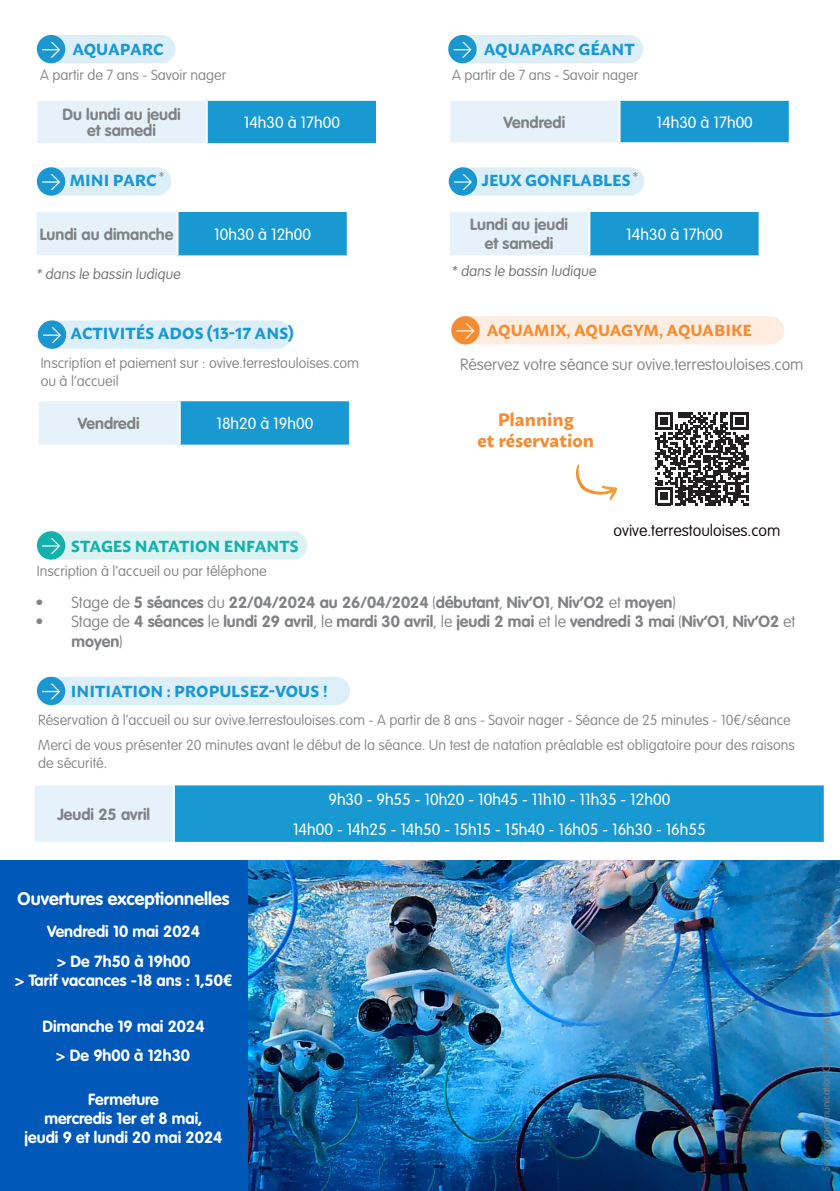
<style>
.page{position:relative;width:840px;height:1191px;background:#fff}
.page>*{position:absolute;margin:0;border:0;box-sizing:border-box;transform-origin:0 0}
.t1{font:700 18px "VAG Rounded Std";color:#fff}
.t2{font:700 18px/21.6px "Macho";color:#f68c32;text-align:center}
.t3{font:700 16px/19.2px "VAG Rounded Std";color:#808285;text-align:center}
.t4{font:300 16px/30px "VAG Rounded Std";color:#fff;text-align:center}
.t5{font:700 16px/19.2px "VAG Rounded Std";color:#fff;text-align:center}
.t6{font:700 16px "Macho";color:#1a97d1}
.t7{font:100 16px "VAG Rounded Std";color:#808285}
.t8{font:100 16px "VAG Rounded Std";color:#090002}
.t9{font:700 16px "Macho";color:#f68c32}
.t10{font:700 16px "Macho";color:#13b1ab}
.t11{font:100 14.4px/17.2px "VAG Rounded Std";color:#808285}
.t12{font:100 14.4px "VAG Rounded Std";color:#6c6d70}
.t13{font:100 10px "VAG Rounded Std";color:#808285}
.s1{font-weight:100}
</style>
<div class="page">
<div style="left:37px;top:677px;width:28px;height:28px;background:#1a97d1;border-radius:50%"></div>
<svg style="left:42px;top:677px;width:308px;height:28px"></svg>
<div style="left:37px;top:531px;width:28px;height:28px;background:#13b1ab;border-radius:50%"></div>
<svg style="left:42px;top:531px;width:265px;height:28px"></svg>
<img style="left:247px;top:861px;width:592px;height:329px">
<div style="left:448px;top:35px;width:28px;height:28px;background:#1a97d1;border-radius:50%"></div>
<svg style="left:453px;top:35px;width:190px;height:28px"></svg>
<div style="left:37px;top:35px;width:28px;height:28px;background:#1a97d1;border-radius:50%"></div>
<svg style="left:42px;top:35px;width:133px;height:28px"></svg>
<div style="left:36px;top:100px;width:171px;height:44px;background:#e6f2fa"></div>
<div style="left:207px;top:100px;width:170px;height:44px;background:#1899d2"></div>
<hr style="left:35px;top:99px;width:172px;height:2px;background:#fff">
<hr style="left:35px;top:101px;width:2px;height:42px;background:#fff">
<hr style="left:35px;top:143px;width:172px;height:2px;background:#fff">
<hr style="left:207px;top:99px;width:171px;height:2px;background:#fff">
<hr style="left:206px;top:101px;width:2px;height:42px;background:#fff">
<hr style="left:376px;top:101px;width:2px;height:42px;background:#fff">
<hr style="left:207px;top:143px;width:171px;height:2px;background:#fff">
<div style="left:449px;top:100px;width:170px;height:43px;background:#e6f2fa"></div>
<div style="left:619px;top:100px;width:170px;height:43px;background:#1899d2"></div>
<hr style="left:448px;top:99px;width:171px;height:2px;background:#fff">
<hr style="left:448px;top:101px;width:2px;height:41px;background:#fff">
<hr style="left:448px;top:142px;width:171px;height:2px;background:#fff">
<hr style="left:619px;top:99px;width:171px;height:2px;background:#fff">
<hr style="left:618px;top:101px;width:2px;height:41px;background:#fff">
<hr style="left:788px;top:101px;width:2px;height:41px;background:#fff">
<hr style="left:619px;top:142px;width:171px;height:2px;background:#fff">
<div style="left:36px;top:211px;width:141px;height:45px;background:#e6f2fa"></div>
<div style="left:177px;top:211px;width:170px;height:45px;background:#1899d2"></div>
<hr style="left:35px;top:210px;width:142px;height:2px;background:#fff">
<hr style="left:35px;top:212px;width:2px;height:43px;background:#fff">
<hr style="left:177px;top:210px;width:171px;height:2px;background:#fff">
<hr style="left:176px;top:212px;width:2px;height:43px;background:#fff">
<hr style="left:346px;top:212px;width:2px;height:43px;background:#fff">
<hr style="left:35px;top:255px;width:142px;height:2px;background:#fff">
<hr style="left:177px;top:255px;width:171px;height:2px;background:#fff">
<div style="left:37px;top:167px;width:28px;height:29px;background:#1a97d1;border-radius:50%"></div>
<svg style="left:42px;top:167px;width:129px;height:29px"></svg>
<div style="left:449px;top:211px;width:140px;height:45px;background:#e6f2fa"></div>
<div style="left:589px;top:211px;width:170px;height:45px;background:#1899d2"></div>
<hr style="left:448px;top:210px;width:141px;height:2px;background:#fff">
<hr style="left:448px;top:212px;width:2px;height:43px;background:#fff">
<hr style="left:589px;top:210px;width:171px;height:2px;background:#fff">
<hr style="left:588px;top:212px;width:2px;height:43px;background:#fff">
<hr style="left:758px;top:212px;width:2px;height:43px;background:#fff">
<hr style="left:448px;top:255px;width:141px;height:2px;background:#fff">
<hr style="left:589px;top:255px;width:171px;height:2px;background:#fff">
<svg style="left:448px;top:167px;width:29px;height:29px"></svg>
<svg style="left:453px;top:167px;width:191px;height:29px"></svg>
<div style="left:38px;top:320px;width:28px;height:29px;background:#1a97d1;border-radius:50%"></div>
<svg style="left:43px;top:320px;width:248px;height:29px"></svg>
<div style="left:38px;top:400px;width:142px;height:45px;background:#e6f2fa"></div>
<div style="left:180px;top:400px;width:170px;height:45px;background:#1899d2"></div>
<hr style="left:37px;top:399px;width:143px;height:2px;background:#fff">
<hr style="left:37px;top:401px;width:2px;height:43px;background:#fff">
<hr style="left:180px;top:399px;width:171px;height:2px;background:#fff">
<hr style="left:179px;top:401px;width:2px;height:43px;background:#fff">
<hr style="left:349px;top:401px;width:2px;height:43px;background:#fff">
<hr style="left:37px;top:444px;width:143px;height:2px;background:#fff">
<hr style="left:180px;top:444px;width:171px;height:2px;background:#fff">
<svg style="left:655px;top:412px;width:92px;height:93px"></svg>
<svg style="left:576px;top:464px;width:41px;height:36px"></svg>
<div style="left:451px;top:316px;width:28px;height:28px;background:#f68c32;border-radius:50%"></div>
<svg style="left:456px;top:316px;width:327px;height:28px"></svg>
<div style="left:34px;top:784px;width:140px;height:59px;background:#e6f2fa"></div>
<div style="left:174px;top:784px;width:650px;height:59px;background:#1899d2"></div>
<hr style="left:33px;top:783px;width:141px;height:2px;background:#fff">
<hr style="left:33px;top:785px;width:2px;height:57px;background:#fff">
<hr style="left:174px;top:783px;width:651px;height:2px;background:#fff">
<hr style="left:173px;top:785px;width:2px;height:57px;background:#fff">
<hr style="left:823px;top:785px;width:2px;height:57px;background:#fff">
<hr style="left:33px;top:842px;width:141px;height:2px;background:#fff">
<hr style="left:174px;top:842px;width:651px;height:2px;background:#fff">
<div style="left:0;top:861px;width:247px;height:330px;background:#0058b9"></div>
<p class="t6" style="left:72px;top:35px;width:93px">AQUAPARC</p>
<p class="t6" style="left:483px;top:35px;width:152px">AQUAPARC GÉANT</p>
<p class="t11" style="left:40px;top:67px;width:187px">A partir de 7 ans - Savoir nager</p>
<p class="t11" style="left:452px;top:67px;width:187px">A partir de 7 ans - Savoir nager</p>
<p class="t3" style="left:62px;top:107px;width:120px;line-height:16px">Du lundi au jeudi et samedi</p>
<p class="t4" style="left:243px;top:108px;width:98px">14h30 à 17h00</p>
<p class="t3" style="left:503px;top:113px;width:63px">Vendredi</p>
<p class="t4" style="left:656px;top:108px;width:98px">14h30 à 17h00</p>
<p class="t6" style="left:70px;top:166px;width:96px">MINI PARC<sup>*</sup></p>
<p class="t3" style="left:40px;top:225px;width:135px">Lundi au dimanche</p>
<p class="t4" style="left:214px;top:220px;width:98px">10h30 à 12h00</p>
<p class="t6" style="left:481px;top:166px;width:158px">JEUX GONFLABLES<sup>*</sup></p>
<p class="t3" style="left:470px;top:216px;width:99px">Lundi au jeudi et samedi</p>
<p class="t4" style="left:626px;top:220px;width:98px">14h30 à 17h00</p>
<p class="t12" style="left:36px;top:265px;width:148px">* dans le bassin ludique</p>
<p class="t12" style="left:451px;top:263px;width:148px">* dans le bassin ludique</p>
<p class="t6" style="left:71px;top:319px;width:225px">ACTIVITÉS ADOS (13-17 ANS)</p>
<p class="t9" style="left:486px;top:316px;width:266px">AQUAMIX, AQUAGYM, AQUABIKE</p>
<p class="t11" style="left:41px;top:355px;width:320px">Inscription et paiement sur : ovive.terrestouloises.com ou à l’accueil</p>
<p class="t7" style="left:460px;top:355px;width:345px">Réservez votre séance sur ovive.terrestouloises.com</p>
<p class="t3" style="left:78px;top:414px;width:63px">Vendredi</p>
<p class="t4" style="left:216px;top:409px;width:98px">18h20 à 19h00</p>
<p class="t2" style="left:477px;top:406px;width:118px">Planning<br>et réservation</p>
<p class="t10" style="left:71px;top:531px;width:229px">STAGES NATATION ENFANTS</p>
<p class="t11" style="left:37px;top:562px;width:231px">Inscription à l’accueil ou par téléphone</p>
<p class="t8" style="left:613px;top:521px;width:168px">ovive.terrestouloises.com</p>
<p class="t3" style="left:35px;top:593px;width:641px"><span class="s1">• Stage de</span> 5 séances <span class="s1">du</span> 22/04/2024 au 26/04/2024 <span class="s1">(</span>débutant<span class="s1">,</span> Niv’O1<span class="s1">,</span> Niv’O2 <span class="s1">et</span> moyen<span class="s1">)</span></p>
<p class="t3" style="left:71px;top:612px;width:725px;text-align:left;text-indent:-36px"><span class="s1">• Stage de</span> 4 séances <span class="s1">le</span> lundi 29 avril<span class="s1">, le</span> mardi 30 avril<span class="s1">, le</span> jeudi 2 mai <span class="s1">et le</span> vendredi 3 mai <span class="s1">(</span>Niv’O1<span class="s1">,</span> Niv’O2 <span class="s1">et </span>moyen<span class="s1">)</span></p>
<p class="t6" style="left:71px;top:677px;width:258px">INITIATION : PROPULSEZ-VOUS !</p>
<p class="t11" style="left:38px;top:711px;width:753px">Réservation à l’accueil ou sur ovive.terrestouloises.com - A partir de 8 ans - Savoir nager - Séance de 25 minutes - 10€/séance</p>
<p class="t11" style="left:38px;top:737px;width:757px">Merci de vous présenter 20 minutes avant le début de la séance. Un test de natation préalable est obligatoire pour des raisons de sécurité.</p>
<p class="t3" style="left:57px;top:805px;width:94px">Jeudi 25 avril</p>
<p class="t4" style="left:293px;top:784px;width:414px">9h30 - 9h55 - 10h20 - 10h45 - 11h10 - 11h35 - 12h00<br>14h00 - 14h25 - 14h50 - 15h15 - 15h40 - 16h05 - 16h30 - 16h55</p>
<p class="t1" style="left:18px;top:887px;width:213px">Ouvertures exceptionnelles</p>
<p class="t5" style="left:47px;top:917px;width:154px;line-height:30px">Vendredi 10 mai 2024 &gt; De 7h50 à 19h00</p>
<p class="t5" style="left:15px;top:971px;width:219px">&gt; Tarif vacances -18 ans : 1,50€</p>
<p class="t5" style="left:42px;top:1012px;width:163px;line-height:29.2px">Dimanche 19 mai 2024 &gt; De 9h00 à 12h30</p>
<p class="t5" style="left:25px;top:1090px;width:199px">Fermeture<br>mercredis 1er et 8 mai,<br>jeudi 9 et lundi 20 mai 2024</p>
<p class="t13" style="left:820px;top:1170px;width:259px;rotate:-90deg">Service communication CC2T. Ne pas jeter sur la voie publique</p>
</div>
